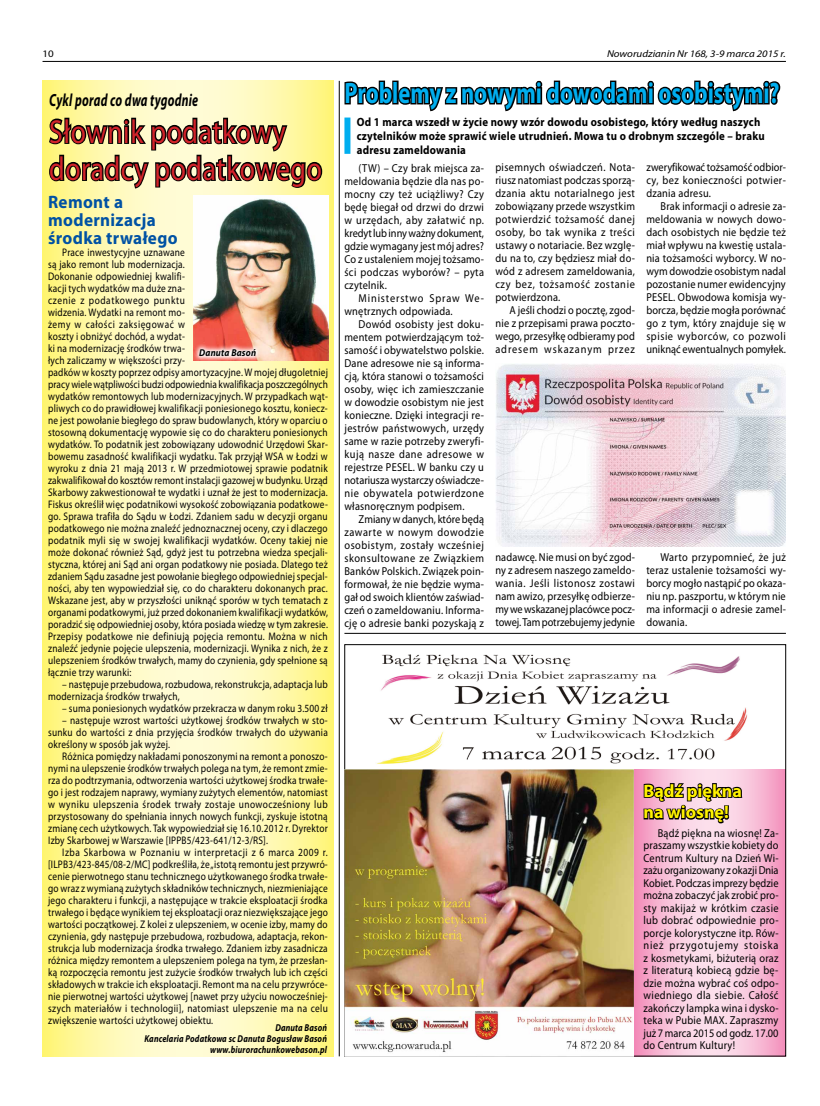
<style>
.page{position:relative;width:820px;height:1106px;background:#fff}
.page>*{position:absolute;margin:0;border:0;box-sizing:border-box;transform-origin:0 0}
.t1{font:33.3px/37px "Myriad Pro";letter-spacing:.02em;color:#d2232a;scale:.83 1}
.t2{font:700 29.6px "Myriad Pro";color:#00aeef;scale:.76 1}
.t3{font:700 18px/18px "Myriad Pro";letter-spacing:.02em;color:#0052a4;scale:.95 1}
.t4{font:700 18px/21.6px "Myriad Pro";color:#fff200}
.t5{font:italic 700 17.6px "Myriad Pro";letter-spacing:.02em;color:#000;scale:.69 1}
.t6{font:700 12px/14px "Myriad Pro";letter-spacing:.02em;color:#000;scale:.9 1}
.t7{font:11.5px/13px "Myriad Pro";letter-spacing:.02em;color:#000;text-align:justify;scale:.9 1}
.t8{font:11px/12px "Myriad Pro";letter-spacing:.02em;color:#000;text-align:justify;scale:.85 1}
.t9{font:italic 700 10px/11px "Myriad Pro";letter-spacing:.02em;color:#000;text-align:right;scale:.82 1}
.t10{font:italic 10px "Myriad Pro";color:#000;scale:1.1 1}
.t11{font:italic 700 10px "Myriad Pro";letter-spacing:.02em;color:#000;scale:.9 1}
.t12{font:10px "Myriad Pro";color:#000;scale:1.1 1}
</style>
<div class="page">
<hr style="left:42px;top:61px;width:743px;height:1px;background:#000">
<svg style="left:634px;top:769px;width:149px;height:285px;background:#f8c0d8"></svg>
<svg style="left:43px;top:81px;width:290px;height:975px;background:#fef9b3"></svg>
<svg style="left:47px;top:116px;width:276px;height:74px;background:#a5a175"></svg>
<img style="left:193px;top:196px;width:135px;height:165px">
<hr style="left:339px;top:81px;width:1px;height:975px;background:#000">
<svg style="left:193px;top:343px;width:69px;height:19px"></svg>
<img style="left:344px;top:769px;width:289px;height:287px">
<svg style="left:642px;top:781px;width:101px;height:67px;background:#b695a3"></svg>
<img style="left:376px;top:654px;width:372px;height:110px">
<svg style="left:343px;top:60px;width:438px;height:94px"></svg>
<hr style="left:344px;top:633px;width:441px;height:1px;background:#000">
<img style="left:496px;top:364px;width:289px;height:182px">
<p class="t12" style="left:42px;top:48px;width:12px">10</p>
<p class="t10" style="left:606px;top:48px;width:164px">Noworudzianin Nr 168, 3-9 marca 2015 r.</p>
<h3 class="t5" style="left:49px;top:88px;width:217px">Cykl porad co dwa tygodnie</h3>
<h1 class="t1" style="left:49px;top:112px;width:330px">Słownik podatkowy doradcy podatkowego</h1>
<h3 class="t3" style="left:48px;top:192px;width:138px">Remont a modernizacja środka trwałego</h3>
<p class="t8" style="left:48px;top:246px;width:331px;text-align:left;text-indent:14px">Prace inwestycyjne uznawane<br>są jako remont lub modernizacja.<br>Dokonanie odpowiedniej kwalifi-<br>kacji tych wydatków ma duże zna-<br>czenie z podatkowego punktu<br>widzenia. Wydatki na remont mo-<br>żemy w całości zaksięgować w<br>koszty i obniżyć dochód, a wydat-<br>ki na modernizację środków trwa-<br>łych zaliczamy w większości przy-<br>padków w koszty poprzez odpisy amortyzacyjne. W mojej długoletniej pracy wiele wątpliwości budzi odpowiednia kwalifikacja poszczególnych wydatków remontowych lub modernizacyjnych. W przypadkach wąt&shy;pliwych co do prawidłowej kwalifikacji poniesionego kosztu, koniecz&shy;ne jest powołanie biegłego do spraw budowlanych, który w oparciu o stosowną dokumentację wypowie się co do charakteru poniesionych wydatków. To podatnik jest zobowiązany udowodnić Urzędowi Skar&shy;bowemu zasadność kwalifikacji wydatku. Tak przyjął WSA w Łodzi w wyroku z dnia 21 mają 2013 r. W przedmiotowej sprawie podatnik zakwalifikował do kosztów remont instalacji gazowej w budynku. Urząd Skarbowy zakwestionował te wydatki i uznał że jest to modernizacja.<br>Fiskus określił więc podatnikowi wysokość zobowiązania podatkowe&shy;go. Sprawa trafiła do Sądu w Łodzi. Zdaniem sadu w decyzji organu podatkowego nie można znaleźć jednoznacznej oceny, czy i dlaczego podatnik myli się w swojej kwalifikacji wydatków. Oceny takiej nie może dokonać również Sąd, gdyż jest tu potrzebna wiedza specjali&shy;styczna, której ani Sąd ani organ podatkowy nie posiada. Dlatego też zdaniem Sądu zasadne jest powołanie biegłego odpowiedniej specjal&shy;ności, aby ten wypowiedział się, co do charakteru dokonanych prac.<br>Wskazane jest, aby w przyszłości uniknąć sporów w tych tematach z organami podatkowymi, już przed dokonaniem kwalifikacji wydatków, poradzić się odpowiedniej osoby, która posiada wiedzę w tym zakresie.<br>Przepisy podatkowe nie definiują pojęcia remontu. Można w nich znaleźć jedynie pojęcie ulepszenia, modernizacji. Wynika z nich, że z ulepszeniem środków trwałych, mamy do czynienia, gdy spełnione są łącznie trzy warunki:</p>
<p class="t8" style="left:48px;top:678px;width:330px;text-indent:14px">– następuje przebudowa, rozbudowa, rekonstrukcja, adaptacja lub modernizacja środków trwałych,</p>
<p class="t8" style="left:62px;top:702px;width:313px">– suma poniesionych wydatków przekracza w danym roku 3.500 zł</p>
<p class="t8" style="left:48px;top:714px;width:330px;text-indent:14px">– następuje wzrost wartości użytkowej środków trwałych w sto&shy;sunku do wartości z dnia przyjęcia środków trwałych do używania określony w sposób jak wyżej.</p>
<p class="t8" style="left:48px;top:750px;width:330px;text-indent:14px">Różnica pomiędzy nakładami ponoszonymi na remont a ponoszo&shy;nymi na ulepszenie środków trwałych polega na tym, że remont zmie&shy;rza do podtrzymania, odtworzenia wartości użytkowej środka trwałe&shy;go i jest rodzajem naprawy, wymiany zużytych elementów, natomiast w wyniku ulepszenia środek trwały zostaje unowocześniony lub przystosowany do spełniania innych nowych funkcji, zyskuje istotną zmianę cech użytkowych. Tak wypowiedział się 16.10.2012 r. Dyrektor Izby Skarbowej w Warszawie [IPPB5/423-641/12-3/RS].</p>
<p class="t8" style="left:48px;top:846px;width:330px;text-indent:14px">Izba Skarbowa w Poznaniu w interpretacji z 6 marca 2009 r. [ILPB3/423-845/08-2/MC] podkreśliła, że „istotą remontu jest przywró&shy;cenie pierwotnego stanu technicznego użytkowanego środka trwałe&shy;go wraz z wymianą zużytych składników technicznych, niezmieniające jego charakteru i funkcji, a następujące w trakcie eksploatacji środka trwałego i będące wynikiem tej eksploatacji oraz niezwiększające jego wartości początkowej. Z kolei z ulepszeniem, w ocenie izby, mamy do czynienia, gdy następuje przebudowa, rozbudowa, adaptacja, rekon&shy;strukcja lub modernizacja środka trwałego. Zdaniem izby zasadnicza różnica między remontem a ulepszeniem polega na tym, że przesłan&shy;ką rozpoczęcia remontu jest zużycie środków trwałych lub ich części składowych w trakcie ich eksploatacji. Remont ma na celu przywróce&shy;nie pierwotnej wartości użytkowej [nawet przy użyciu nowocześniej&shy;szych materiałów i technologii], natomiast ulepszenie ma na celu zwiększenie wartości użytkowej obiektu.</p>
<p class="t11" style="left:199px;top:346px;width:65px">Danuta Basoń</p>
<p class="t9" style="left:144px;top:1021px;width:224px">Danuta Basoń<br>Kancelaria Podatkowa sc Danuta Bogusław Basoń www.biurorachunkowebason.pl</p>
<h2 class="t2" style="left:344px;top:74px;width:574px">Problemy z nowymi dowodami osobistymi?</h2>
<p class="t6" style="left:356px;top:114px;width:454px">Od 1 marca wszedł w życie nowy wzór dowodu osobistego, który według naszych czytelników może sprawić wiele utrudnień. Mowa tu o drobnym szczególe – braku adresu zameldowania</p>
<p class="t7" style="left:344px;top:161px;width:157px;text-indent:14px">(TW) – Czy brak miejsca za&shy;meldowania będzie dla nas po&shy;mocny czy też uciążliwy? Czy będę biegał od drzwi do drzwi w urzędach, aby załatwić np. kredyt lub inny ważny dokument, gdzie wymagany jest mój adres?<br>Co z ustaleniem mojej tożsamo&shy;ści podczas wyborów? – pyta czytelnik.</p>
<p class="t7" style="left:344px;top:291px;width:156px;text-indent:14px">Ministerstwo Spraw We&shy;wnętrznych odpowiada.</p>
<p class="t7" style="left:344px;top:317px;width:157px;text-indent:14px">Dowód osobisty jest doku&shy;mentem potwierdzającym toż&shy;samość i obywatelstwo polskie.<br>Dane adresowe nie są informa&shy;cją, która stanowi o tożsamości osoby, więc ich zamieszczanie w dowodzie osobistym nie jest konieczne. Dzięki integracji re&shy;jestrów państwowych, urzędy same w razie potrzeby zweryfi&shy;kują nasze dane adresowe w rejestrze PESEL. W banku czy u notariusza wystarczy oświadcze&shy;nie obywatela potwierdzone własnoręcznym podpisem.</p>
<p class="t7" style="left:344px;top:512px;width:157px;text-indent:14px">Zmiany w danych, które będą zawarte w nowym dowodzie osobistym, zostały wcześniej skonsultowane ze Związkiem Banków Polskich. Związek poin&shy;formował, że nie będzie wyma&shy;gał od swoich klientów zaświad&shy;czeń o zameldowaniu. Informa&shy;cję o adresie banki pozyskają z</p>
<p class="t7" style="left:495px;top:161px;width:157px">pisemnych oświadczeń. Nota&shy;riusz natomiast podczas sporzą&shy;dzania aktu notarialnego jest zobowiązany przede wszystkim potwierdzić tożsamość danej osoby, bo tak wynika z treści ustawy o notariacie. Bez wzglę&shy;du na to, czy będziesz miał do&shy;wód z adresem zameldowania, czy bez, tożsamość zostanie potwierdzona.</p>
<p class="t7" style="left:495px;top:304px;width:157px;text-indent:14px">A jeśli chodzi o pocztę, zgod&shy;nie z przepisami prawa poczto&shy;wego, przesyłkę odbieramy pod adresem wskazanym przez</p>
<p class="t7" style="left:495px;top:551px;width:157px">nadawcę. Nie musi on być zgod&shy;ny z adresem naszego zameldo&shy;wania. Jeśli listonosz zostawi nam awizo, przesyłkę odbierze&shy;my we wskazanej placówce pocz&shy;towej. Tam potrzebujemy jedynie</p>
<p class="t7" style="left:646px;top:161px;width:156px">zweryfikować tożsamość odbior&shy;cy, bez konieczności potwier&shy;dzania adresu.</p>
<p class="t7" style="left:646px;top:200px;width:157px;text-indent:14px">Brak informacji o adresie za&shy;meldowania w nowych dowo&shy;dach osobistych nie będzie też miał wpływu na kwestię ustala&shy;nia tożsamości wyborcy. W no&shy;wym dowodzie osobistym nadal pozostanie numer ewidencyjny PESEL. Obwodowa komisja wy&shy;borcza, będzie mogła porównać go z tym, który znajduje się w spisie wyborców, co pozwoli uniknąć ewentualnych pomyłek.</p>
<p class="t7" style="left:646px;top:551px;width:156px;text-indent:14px">Warto przypomnieć, że już teraz ustalenie tożsamości wy&shy;borcy mogło nastąpić po okaza&shy;niu np. paszportu, w którym nie ma informacji o adresie zamel&shy;dowania.</p>
<h3 class="t4" style="left:643px;top:779px;width:100px">Bądź piękna na wiosnę!</h3>
<p class="t7" style="left:643px;top:826px;width:151px;line-height:12.5px;text-indent:14px">Bądź piękna na wiosnę! Za&shy;praszamy wszystkie kobiety do Centrum Kultury na Dzień Wi&shy;zażu organizowany z okazji Dnia Kobiet. Podczas imprezy będzie można zobaczyć jak zrobić pro&shy;sty makijaż w krótkim czasie lub dobrać odpowiednie pro&shy;porcje kolorystyczne itp. Rów&shy;nież przygotujemy stoiska z kosmetykami, biżuterią oraz z literaturą kobiecą gdzie bę&shy;dzie można wybrać coś odpo&shy;wiedniego dla siebie. Całość zakończy lampka wina i dysko&shy;teka w Pubie MAX. Zapraszmy już 7 marca 2015 od godz. 17.00 do Centrum Kultury!</p>
</div>
